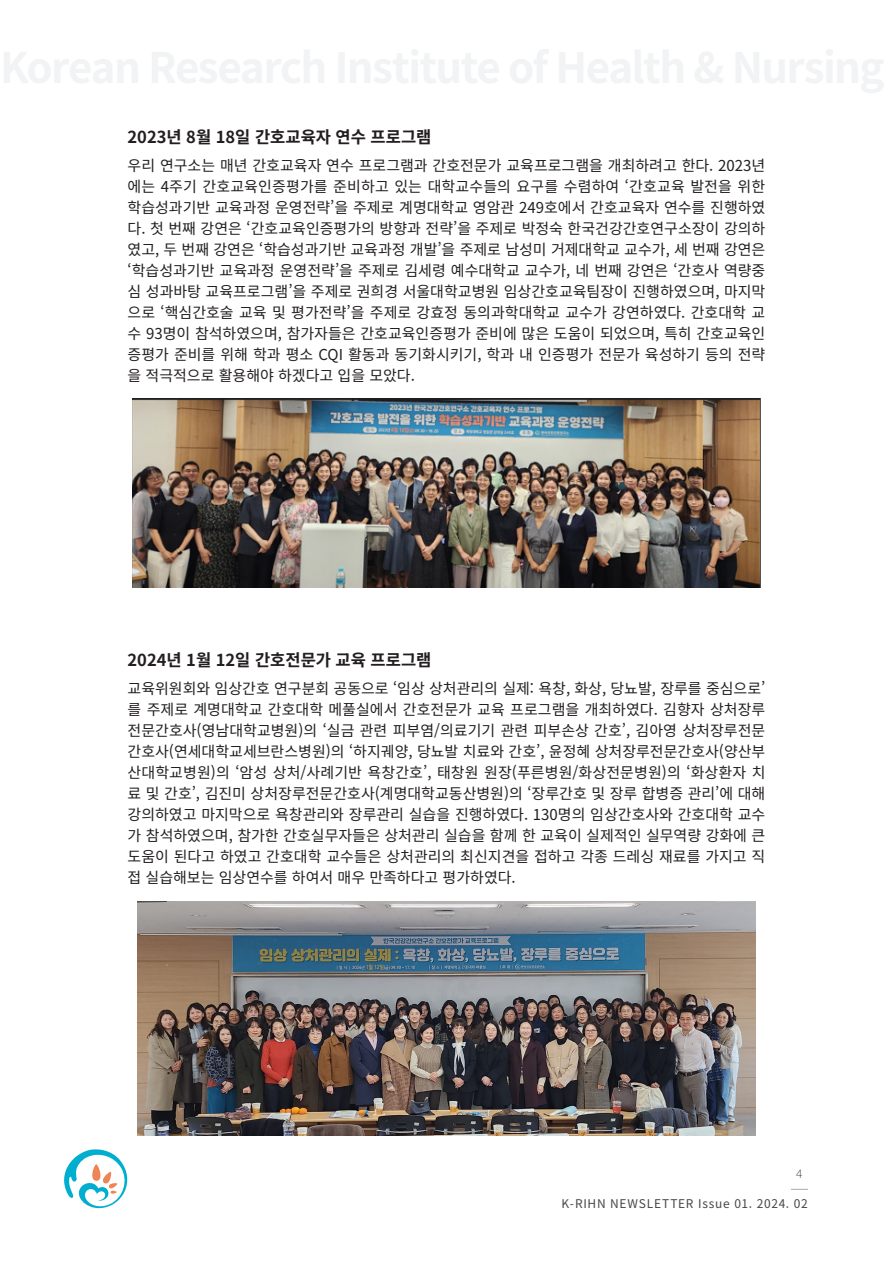
<style>
.page{position:relative;width:893px;height:1263px;background:#fff}
.page>*{position:absolute;margin:0;border:0;box-sizing:border-box;transform-origin:0 0}
.t1{font:100 16.5px "Noto Sans KR";color:#231f20}
.t2{font:15px/21px "Noto Sans KR";color:#231f20;text-align:justify}
.t3{font:12px "Noto Sans KR";letter-spacing:.06em;color:#464748}
.t4{font:100 12px "Noto Sans KR";color:#464748}
</style>
<div class="page">
<svg style="left:791px;top:1189px;width:17px;height:1px"></svg>
<svg style="left:64px;top:1149px;width:64px;height:60px"></svg>
<img style="left:133px;top:399px;width:627px;height:189px">
<img style="left:137px;top:901px;width:619px;height:234px">
<p class="t1" style="left:128px;top:128px;width:305px">2023년 8월 18일 간호교육자 연수 프로그램</p>
<p class="t2" style="left:128px;top:155px;width:639px">우리 연구소는 매년 간호교육자 연수 프로그램과 간호전문가 교육프로그램을 개최하려고 한다. 2023년 에는 4주기 간호교육인증평가를 준비하고 있는 대학교수들의 요구를 수렴하여 ‘간호교육 발전을 위한 학습성과기반 교육과정 운영전략’을 주제로 계명대학교 영암관 249호에서 간호교육자 연수를 진행하였 다. 첫 번째 강연은 ‘간호교육인증평가의 방향과 전략’을 주제로 박정숙 한국건강간호연구소장이 강의하 였고, 두 번째 강연은 ‘학습성과기반 교육과정 개발’을 주제로 남성미 거제대학교 교수가, 세 번째 강연은 ‘학습성과기반 교육과정 운영전략’을 주제로 김세령 예수대학교 교수가, 네 번째 강연은 ‘간호사 역량중 심 성과바탕 교육프로그램’을 주제로 권희경 서울대학교병원 임상간호교육팀장이 진행하였으며, 마지막 으로 ‘핵심간호술 교육 및 평가전략’을 주제로 강효정 동의과학대학교 교수가 강연하였다. 간호대학 교 수 93명이 참석하였으며, 참가자들은 간호교육인증평가 준비에 많은 도움이 되었으며, 특히 간호교육인 증평가 준비를 위해 학과 평소 CQI 활동과 동기화시키기, 학과 내 인증평가 전문가 육성하기 등의 전략 을 적극적으로 활용해야 하겠다고 입을 모았다.</p>
<p class="t1" style="left:128px;top:651px;width:305px">2024년 1월 12일 간호전문가 교육 프로그램</p>
<p class="t2" style="left:128px;top:678px;width:639px">교육위원회와 임상간호 연구분회 공동으로 ‘임상 상처관리의 실제: 욕창, 화상, 당뇨발, 장루를 중심으로’ 를 주제로 계명대학교 간호대학 메풀실에서 간호전문가 교육 프로그램을 개최하였다. 김향자 상처장루 전문간호사(영남대학교병원)의 ‘실금 관련 피부염/의료기기 관련 피부손상 간호’, 김아영 상처장루전문 간호사(연세대학교세브란스병원)의 ‘하지궤양, 당뇨발 치료와 간호’, 윤정혜 상처장루전문간호사(양산부 산대학교병원)의 ‘암성 상처/사례기반 욕창간호’, 태창원 원장(푸른병원/화상전문병원)의 ‘화상환자 치 료 및 간호’, 김진미 상처장루전문간호사(계명대학교동산병원)의 ‘장루간호 및 장루 합병증 관리’에 대해 강의하였고 마지막으로 욕창관리와 장루관리 실습을 진행하였다. 130명의 임상간호사와 간호대학 교수 가 참석하였으며, 참가한 간호실무자들은 상처관리 실습을 함께 한 교육이 실제적인 실무역량 강화에 큰 도움이 된다고 하였고 간호대학 교수들은 상처관리의 최신지견을 접하고 각종 드레싱 재료를 가지고 직 접 실습해보는 임상연수를 하여서 매우 만족하다고 평가하였다.</p>
<p class="t4" style="left:796px;top:1167px;width:8px">4</p>
<p class="t3" style="left:562px;top:1197px;width:248px">K-RIHN NEWSLETTER Issue 01. 2024. 02</p>
</div>
